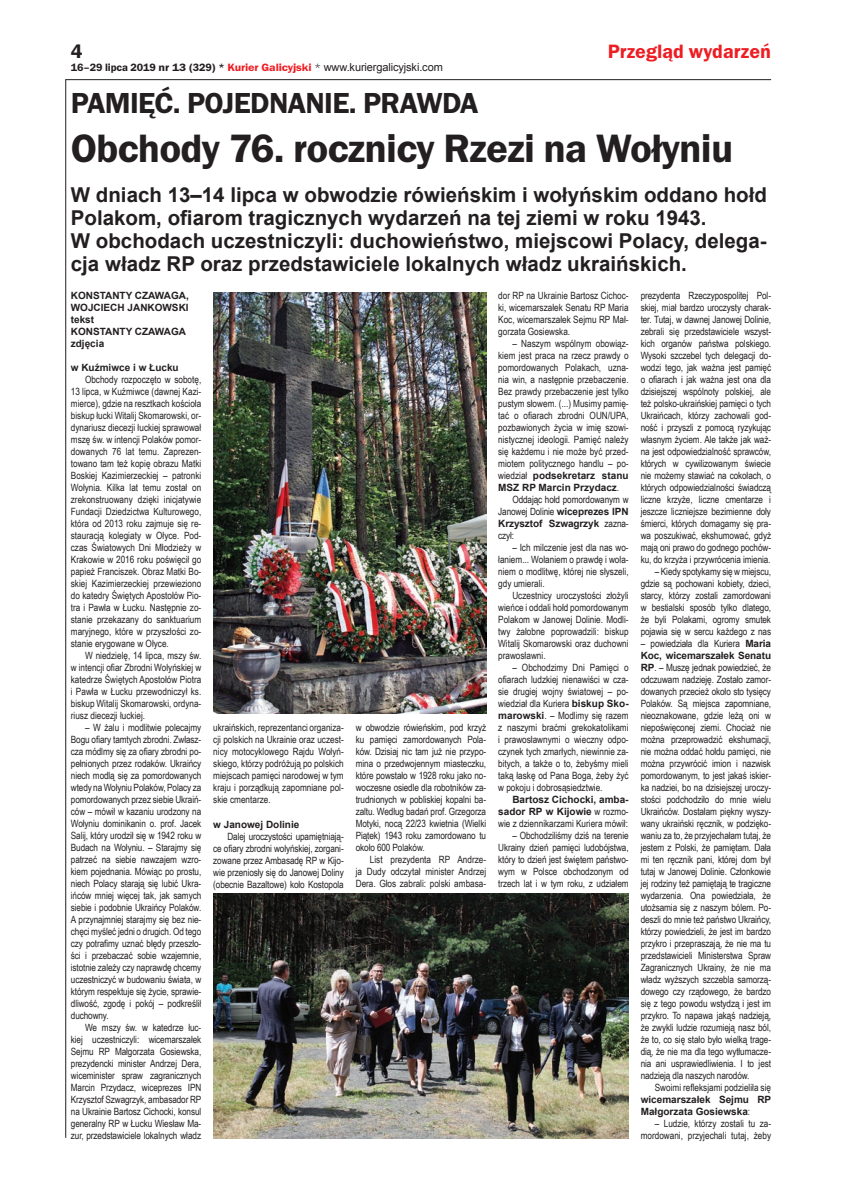
<style>
.page{position:relative;width:842px;height:1191px;background:#fff}
.page>*{position:absolute;margin:0;border:0;box-sizing:border-box;transform-origin:0 0}
.t1{font:600 41px "Franklin Got Itc TEE";letter-spacing:-.02em;color:#231f20}
.t2{font:600 30px "Franklin Got Itc TEE";letter-spacing:-.02em;color:#231f20}
.t3{font:700 20.5px/23px "Arial";color:#231f20}
.t4{font:600 20px "Franklin Got Itc TEE";color:#ee1d23}
.t5{font:600 20px "Franklin Got Itc TEE";color:#231f20}
.t6{font:600 11px "Franklin Got Itc TEE";letter-spacing:-.01em;color:#231f20}
.t7{font:10px/12px "Arial Narrow";color:#231f20;text-align:justify}
.t8{font:700 10px/12px "Arial";color:#231f20}
.s1{color:#ee1d23}
.s2{font-weight:400}
.s3{font-family:"Arial";font-weight:400}
.s4{font-family:"Arial Narrow";font-weight:400}
.s5{font-family:"Arial";font-weight:700}
</style>
<div class="page">
<hr style="left:65px;top:79px;width:706px;height:1px;background:#231f20">
<hr style="left:65px;top:79px;width:1px;height:1058px;background:#231f20">
<img style="left:213px;top:292px;width:273px;height:421px">
<img style="left:213px;top:893px;width:416px;height:245px">
<h3 class="t5" style="left:71px;top:40px;width:13px">4</h3>
<p class="t6" style="left:71px;top:61px;width:373px">16–29 lipca 2019 nr 13 (329) * <span class="s1">kurier galicyjski</span> <span class="s2">*</span> <span class="s3">www.kuriergalicyjski.com</span></p>
<h3 class="t4" style="left:608px;top:40px;width:165px">Przegląd wydarzeń</h3>
<h2 class="t2" style="left:71px;top:86px;width:409px">PAMIĘĆ. POJEDNANIE. PRAWDA</h2>
<h1 class="t1" style="left:71px;top:126px;width:664px">Obchody 76. rocznicy Rzezi na Wołyniu</h1>
<p class="t3" style="left:71px;top:184px;width:698px">W dniach 13–14 lipca w obwodzie rówieńskim i wołyńskim oddano hołd Polakom, ofiarom tragicznych wydarzeń na tej ziemi w roku 1943.<br>W obchodach uczestniczyli: duchowieństwo, miejscowi Polacy, delega&shy;cja władz RP oraz przedstawiciele lokalnych władz ukraińskich.</p>
<p class="t8" style="left:71px;top:290px;width:119px">KONSTANTY CZAWAGA,<br>WOJCIECH JANKOWSKI tekst<br>KONSTANTY CZAWAGA zdjęcia</p>
<p class="t8" style="left:71px;top:362px;width:109px">w Kuźmiwce i w Łucku</p>
<p class="t7" style="left:71px;top:373px;width:132px;text-indent:14px">Obchody rozpoczęto w sobotę, 13 lipca, w Kuźmiwce (dawnej Kazi&shy;mierce), gdzie na resztkach kościoła biskup łucki Witalij Skomarowski, or&shy;dynariusz diecezji łuckiej sprawował mszę św. w intencji Polaków pomor&shy;dowanych 76 lat temu. Zaprezen&shy;towano tam też kopię obrazu Matki Boskiej Kazimierzeckiej – patronki Wołynia. Kilka lat temu został on zrekonstruowany dzięki inicjatywie Fundacji Dziedzictwa Kulturowego, która od 2013 roku zajmuje się re&shy;stauracją kolegiaty w Ołyce. Pod&shy;czas Światowych Dni Młodzieży w Krakowie w 2016 roku poświęcił go papież Franciszek. Obraz Matki Bo&shy;skiej Kazimierzeckiej przewieziono do katedry Świętych Apostołów Pio&shy;tra i Pawła w Łucku. Następnie zo&shy;stanie przekazany do sanktuarium maryjnego, które w przyszłości zo&shy;stanie erygowane w Ołyce.</p>
<p class="t7" style="left:71px;top:649px;width:132px;text-indent:14px">W niedzielę, 14 lipca, mszy św. w intencji ofiar Zbrodni Wołyńskiej w katedrze Świętych Apostołów Piotra i Pawła w Łucku przewodniczył ks. biskup Witalij Skomarowski, ordyna&shy;riusz diecezji łuckiej.</p>
<p class="t7" style="left:71px;top:721px;width:132px;text-indent:14px">– W żalu i modlitwie polecajmy Bogu ofiary tamtych zbrodni. Zwłasz&shy;cza módlmy się za ofiary zbrodni po&shy;pełnionych przez rodaków. Ukraińcy niech modlą się za pomordowanych wtedy na Wołyniu Polaków, Polacy za pomordowanych przez siebie Ukraiń&shy;ców – mówił w kazaniu urodzony na Wołyniu dominikanin o. prof. Jacek Salij, który urodził się w 1942 roku w Budach na Wołyniu. – Starajmy się patrzeć na siebie nawzajem wzro&shy;kiem pojednania. Mówiąc po prostu, niech Polacy starają się lubić Ukra&shy;ińców mniej więcej tak, jak samych siebie i podobnie Ukraińcy Polaków.<br>A przynajmniej starajmy się bez nie&shy;chęci myśleć jedni o drugich. Od tego czy potrafimy uznać błędy przeszło&shy;ści i przebaczać sobie wzajemnie, istotnie zależy czy naprawdę chcemy uczestniczyć w budowaniu świata, w którym respektuje się życie, sprawie&shy;dliwość, zgodę i pokój – podkreślił duchowny.</p>
<p class="t7" style="left:71px;top:1021px;width:132px;text-indent:14px">We mszy św. w katedrze łuc&shy;kiej uczestniczyli: wicemarszałek Sejmu RP Małgorzata Gosiewska, prezydencki minister Andrzej Dera, wiceminister spraw zagranicznych Marcin Przydacz, wiceprezes IPN Krzysztof Szwagrzyk, ambasador RP na Ukrainie Bartosz Cichocki, konsul generalny RP w Łucku Wiesław Ma&shy;zur, przedstawiciele lokalnych władz</p>
<p class="t7" style="left:213px;top:721px;width:132px">ukraińskich, reprezentanci organiza&shy;cji polskich na Ukrainie oraz uczest&shy;nicy motocyklowego Rajdu Wołyń&shy;skiego, którzy podróżują po polskich miejscach pamięci narodowej w tym kraju i porządkują zapomniane pol&shy;skie cmentarze.</p>
<p class="t8" style="left:213px;top:819px;width:88px">w Janowej Dolinie</p>
<p class="t7" style="left:213px;top:830px;width:132px;text-indent:14px">Dalej uroczystości upamiętniają&shy;ce ofiary zbrodni wołyńskiej, zorgani&shy;zowane przez Ambasadę RP w Kijo&shy;wie przeniosły się do Janowej Doliny (obecnie Bazaltowe) koło Kostopola</p>
<p class="t7" style="left:356px;top:721px;width:132px">w obwodzie rówieńskim, pod krzyż ku pamięci zamordowanych Pola&shy;ków. Dzisiaj nic tam już nie przypo&shy;mina o przedwojennym miasteczku, które powstało w 1928 roku jako no&shy;woczesne osiedle dla robotników za&shy;trudnionych w pobliskiej kopalni ba&shy;zaltu. Według badań prof. Grzegorza Motyki, nocą 22/23 kwietnia (Wielki Piątek) 1943 roku zamordowano tu około 600 Polaków.</p>
<p class="t7" style="left:356px;top:853px;width:132px;text-indent:14px">List prezydenta RP Andrze&shy;ja Dudy odczytał minister Andrzej Dera. Głos zabrali: polski ambasa-</p>
<p class="t7" style="left:498px;top:289px;width:132px">dor RP na Ukrainie Bartosz Cichoc&shy;ki, wicemarszałek Senatu RP Maria Koc, wicemarszałek Sejmu RP Mał&shy;gorzata Gosiewska.</p>
<p class="t7" style="left:498px;top:337px;width:132px;text-indent:14px">– Naszym wspólnym obowiąz&shy;kiem jest praca na rzecz prawdy o pomordowanych Polakach, uzna&shy;nia win, a następnie przebaczenie.<br>Bez prawdy przebaczenie jest tylko pustym słowem. (...) Musimy pamię&shy;tać o ofiarach zbrodni OUN/UPA, pozbawionych życia w imię szowi&shy;nistycznej ideologii. Pamięć należy się każdemu i nie może być przed&shy;miotem politycznego handlu – po-</p>
<p class="t8" style="left:498px;top:470px;width:132px"><span class="s4">wiedział</span> podsekretarz stanu<br>MSZ RP Marcin Przydacz<span class="s4">.</span></p>
<p class="t7" style="left:498px;top:493px;width:132px;text-align:right">Oddając hołd pomordowanym w<br>Janowej Dolinie <span class="s5">wiceprezes IPN</span></p>
<p class="t8" style="left:498px;top:518px;width:132px">Krzysztof Szwagrzyk <span class="s4">zazna-</span></p>
<p class="t7" style="left:498px;top:529px;width:18px">czył:</p>
<p class="t7" style="left:498px;top:541px;width:132px;text-indent:14px">– Ich milczenie jest dla nas wo&shy;łaniem... Wołaniem o prawdę i woła&shy;niem o modlitwę, której nie słyszeli, gdy umierali.</p>
<p class="t7" style="left:498px;top:589px;width:132px;text-indent:14px">Uczestnicy uroczystości złożyli wieńce i oddali hołd pomordowanym Polakom w Janowej Dolinie. Modli&shy;twy żałobne poprowadzili: biskup Witalij Skomarowski oraz duchowni prawosławni.</p>
<p class="t7" style="left:498px;top:661px;width:132px;text-indent:14px">– Obchodzimy Dni Pamięci o ofiarach ludzkiej nienawiści w cza&shy;sie drugiej wojny światowej – po&shy;wiedział dla Kuriera <span class="s5">biskup Sko&shy;marowski</span>. – Modlimy się razem z naszymi braćmi grekokatolikami i prawosławnymi o wieczny odpo&shy;czynek tych zmarłych, niewinnie za&shy;bitych, a także o to, żebyśmy mieli taką łaskę od Pana Boga, żeby żyć w pokoju i dobrosąsiedztwie.</p>
<p class="t8" style="left:498px;top:794px;width:132px;text-align:right">Bartosz Cichocki, amba&shy;sador RP w Kijowie <span class="s4">w rozmo-</span></p>
<p class="t7" style="left:498px;top:817px;width:131px">wie z dziennikarzami Kuriera mówił:</p>
<p class="t7" style="left:498px;top:829px;width:132px;text-indent:14px">– Obchodziliśmy dziś na terenie Ukrainy dzień pamięci ludobójstwa, który to dzień jest świętem państwo&shy;wym w Polsce obchodzonym od trzech lat i w tym roku, z udziałem</p>
<p class="t7" style="left:641px;top:289px;width:132px">prezydenta Rzeczypospolitej Pol&shy;skiej, miał bardzo uroczysty charak&shy;ter. Tutaj, w dawnej Janowej Dolinie, zebrali się przedstawiciele wszyst&shy;kich organów państwa polskiego.<br>Wysoki szczebel tych delegacji do&shy;wodzi tego, jak ważna jest pamięć o ofiarach i jak ważna jest ona dla dzisiejszej wspólnoty polskiej, ale też polsko-ukraińskiej pamięci o tych Ukraińcach, którzy zachowali god&shy;ność i przyszli z pomocą ryzykując własnym życiem. Ale także jak waż&shy;na jest odpowiedzialność sprawców, których w cywilizowanym świecie nie możemy stawiać na cokołach, o których odpowiedzialności świadczą liczne krzyże, liczne cmentarze i jeszcze liczniejsze bezimienne doły śmierci, których domagamy się pra&shy;wa poszukiwać, ekshumować, gdyż mają oni prawo do godnego pochów&shy;ku, do krzyża i przywrócenia imienia.</p>
<p class="t7" style="left:641px;top:565px;width:132px;text-indent:14px">– Kiedy spotykamy się w miejscu, gdzie są pochowani kobiety, dzieci, starcy, którzy zostali zamordowani w bestialski sposób tylko dlatego, że byli Polakami, ogromy smutek pojawia się w sercu każdego z nas</p>
<p class="t7" style="left:641px;top:637px;width:132px">– powiedziała dla Kuriera <span class="s5">Maria</span></p>
<p class="t8" style="left:641px;top:650px;width:132px">Koc, wicemarszałek Senatu</p>
<p class="t7" style="left:641px;top:661px;width:132px"><span class="s5">RP</span>. – Muszę jednak powiedzieć, że odczuwam nadzieję. Zostało zamor&shy;dowanych przecież około sto tysięcy Polaków. Są miejsca zapomniane, nieoznakowane, gdzie leżą oni w niepoświęconej ziemi. Chociaż nie można przeprowadzić ekshumacji, nie można oddać hołdu pamięci, nie można przywrócić imion i nazwisk pomordowanym, to jest jakaś iskier&shy;ka nadziei, bo na dzisiejszej uroczy&shy;stości podchodziło do mnie wielu Ukraińców. Dostałam piękny wyszy&shy;wany ukraiński ręcznik, w podzięko&shy;waniu za to, że przyjechałam tutaj, że jestem z Polski, że pamiętam. Dała mi ten ręcznik pani, której dom był tutaj w Janowej Dolinie. Członkowie jej rodziny też pamiętają te tragiczne wydarzenia. Ona powiedziała, że utożsamia się z naszym bólem. Po&shy;deszli do mnie też państwo Ukraińcy, którzy powiedzieli, że jest im bardzo przykro i przepraszają, że nie ma tu przedstawicieli Ministerstwa Spraw Zagranicznych Ukrainy, że nie ma władz wyższych szczebla samorzą&shy;dowego czy rządowego, że bardzo się z tego powodu wstydzą i jest im przykro. To napawa jakąś nadzieją, że zwykli ludzie rozumieją nasz ból, że to, co się stało było wielką trage&shy;dią, że nie ma dla tego wytłumacze&shy;nia ani usprawiedliwienia. I to jest nadzieją dla naszych narodów.</p>
<p class="t7" style="left:655px;top:1081px;width:118px">Swoimi refleksjami podzieliła się</p>
<p class="t8" style="left:641px;top:1094px;width:132px">wicemarszałek Sejmu RP<br>Małgorzata Gosiewska<span class="s4">:</span></p>
<p class="t7" style="left:641px;top:1117px;width:132px;text-align:right">– Ludzie, którzy zostali tu za&shy;mordowani, przyjechali tutaj, żeby</p>
</div>
